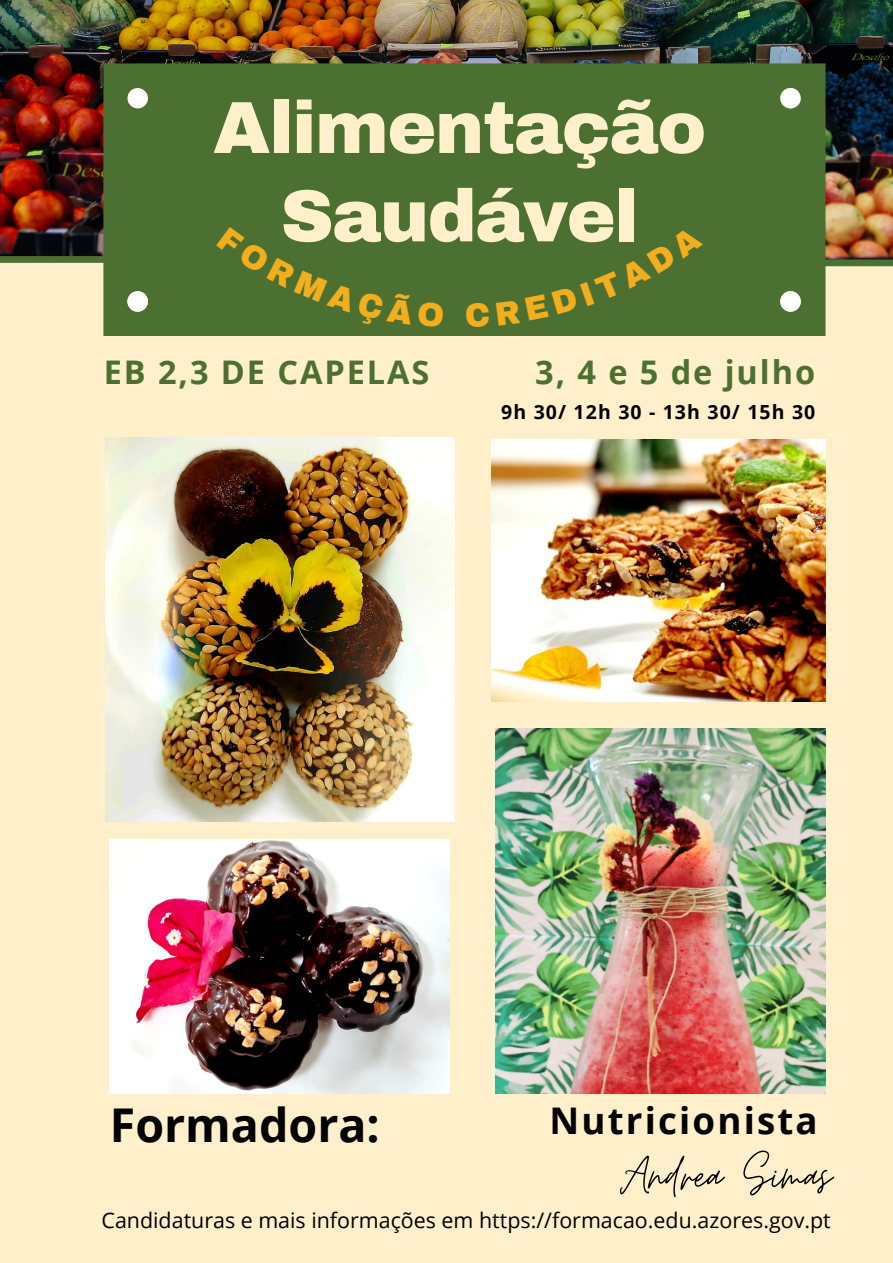
<style>
.page{position:relative;width:893px;height:1263px;background:#fff0cb}
.page>*{position:absolute;margin:0;border:0;box-sizing:border-box;transform-origin:0 0}
.t1{font:900 73.72px "Archivo";letter-spacing:-.02em;color:#fff0cb}
.t2{font:55.65px "Moon Time";color:#000}
.t3{font:700 46.5px "Open Sans";color:#000}
.t4{font:700 36.67px "Open Sans";letter-spacing:.06em;color:#000}
.t5{font:700 32.55px "Open Sans";letter-spacing:.06em;color:#4c7031}
.t6{font:21.38px "Open Sans";color:#000}
.t7{font:700 19.5px "Open Sans";letter-spacing:.06em;color:#000}
</style>
<div class="page">
<img style="left:0;top:0;width:893px;height:259px">
<div style="left:103px;top:63px;width:722px;height:273px;background:#4c7031"></div>
<div style="left:127px;top:88px;width:21px;height:20px;background:#fff;border-radius:50%"></div>
<div style="left:780px;top:88px;width:20px;height:20px;background:#fff;border-radius:50%"></div>
<div style="left:780px;top:291px;width:20px;height:21px;background:#fff;border-radius:50%"></div>
<div style="left:127px;top:291px;width:21px;height:21px;background:#fff;border-radius:50%"></div>
<div style="left:0;top:256px;width:237px;height:7px;background:#4c7031"></div>
<div style="left:680px;top:259px;width:213px;height:7px;background:#4c7031"></div>
<img style="left:491px;top:439px;width:334px;height:263px">
<img style="left:495px;top:728px;width:330px;height:366px">
<img style="left:110px;top:839px;width:339px;height:254px">
<img style="left:105px;top:437px;width:349px;height:385px">
<div style="left:216px;top:227px;width:228px;height:100px;background:#4c7031"></div>
<svg style="left:466px;top:303px;width:23px;height:25px"></svg>
<div style="left:496px;top:225px;width:207px;height:100px;background:#4c7031"></div>
<p class="t1" style="left:213px;top:88px;width:495px">Alimentação</p>
<p class="t1" style="left:280px;top:177px;width:360px">Saudável</p>
<p class="t5" style="left:104px;top:349px;width:327px">EB 2,3 DE CAPELAS</p>
<p class="t5" style="left:535px;top:349px;width:281px">3, 4 e 5 de julho</p>
<p class="t7" style="left:501px;top:398px;width:316px">9h 30/ 12h 30 - 13h 30/ 15h 30</p>
<p class="t4" style="left:549px;top:1095px;width:270px">Nutricionista</p>
<p class="t2" style="left:620px;top:1142px;width:213px">Andrea Simas</p>
<p class="t6" style="left:102px;top:1205px;width:731px">Candidaturas e mais informações em https://formacao.edu.azores.gov.pt</p>
<p class="t3" style="left:110px;top:1092px;width:271px">Formadora:</p>
</div>
